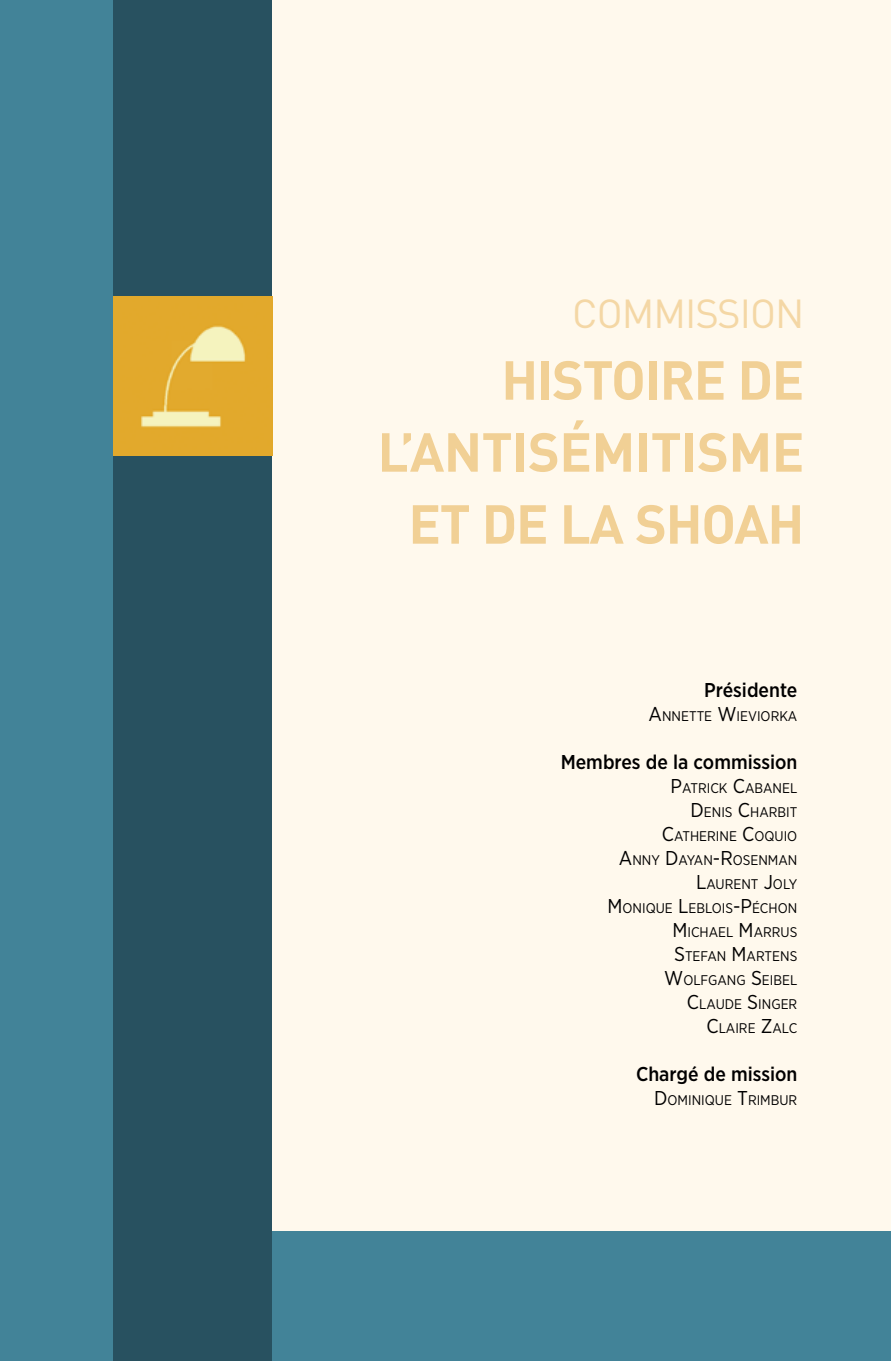
<style>
.page{position:relative;width:891px;height:1361px;background:#fff}
.page>*{position:absolute;margin:0;border:0;box-sizing:border-box;transform-origin:0 0}
.t1{font:700 54px/72px "DIN";letter-spacing:-.025em;color:#f1d095;text-align:right}
.t2{font:40px "DIN";letter-spacing:-.025em;color:#f4d7a5}
.t3{font:500 20px "Gotham Narrow";color:#000}
.t4{font:14px/24px "Gotham Narrow";color:#000;text-align:right}
.s1{font-size:20px}
</style>
<div class="page">
<div style="left:0;top:0;width:890px;height:1361px;background:#428398"></div>
<div style="left:272px;top:0;width:618px;height:1230px;background:#fff9ed"></div>
<div style="left:113px;top:0;width:159px;height:1361px;background:#285160"></div>
<img style="left:113px;top:296px;width:159px;height:159px">
<h2 class="t2" style="left:572px;top:288px;width:233px">COMMISSION</h2>
<h1 class="t1" style="left:377px;top:342px;width:428px">HISTOIRE DE<br>L’ANTISÉMITISME<br>ET DE LA SHOAH</h1>
<h3 class="t3" style="left:704px;top:677px;width:94px">Présidente</h3>
<p class="t4" style="left:648px;top:703px;width:149px"><span class="s1">A</span>NNETTE <span class="s1">W</span>IEVIORKA</p>
<h3 class="t3" style="left:560px;top:749px;width:238px">Membres de la commission</h3>
<p class="t4" style="left:607px;top:775px;width:191px"><span class="s1">P</span>ATRICK <span class="s1">C</span>ABANEL<br><span class="s1">D</span>ENIS <span class="s1">C</span>HARBIT<br><span class="s1">C</span>ATHERINE <span class="s1">C</span>OQUIO<br><span class="s1">A</span>NNY <span class="s1">D</span>AYAN<span class="s1">-R</span>OSENMAN<br><span class="s1">L</span>AURENT <span class="s1">J</span>OLY<br><span class="s1">M</span> ONIQUE <span class="s1">L</span>EBLOIS<span class="s1">-P</span>ÉCHON<br><span class="s1">M</span> ICHAEL <span class="s1">M</span> ARRUS<br><span class="s1">S</span>TEFAN <span class="s1">M</span> ARTENS<br><span class="s1">W</span>OLFGANG <span class="s1">S</span>EIBEL<br><span class="s1">C</span>LAUDE <span class="s1">S</span>INGER<br><span class="s1">C</span>LAIRE <span class="s1">Z</span>ALC</p>
<h3 class="t3" style="left:635px;top:1061px;width:163px">Chargé de mission</h3>
<p class="t4" style="left:653px;top:1087px;width:145px"><span class="s1">D</span>OMINIQUE <span class="s1">T</span>RIMBUR</p>
</div>
